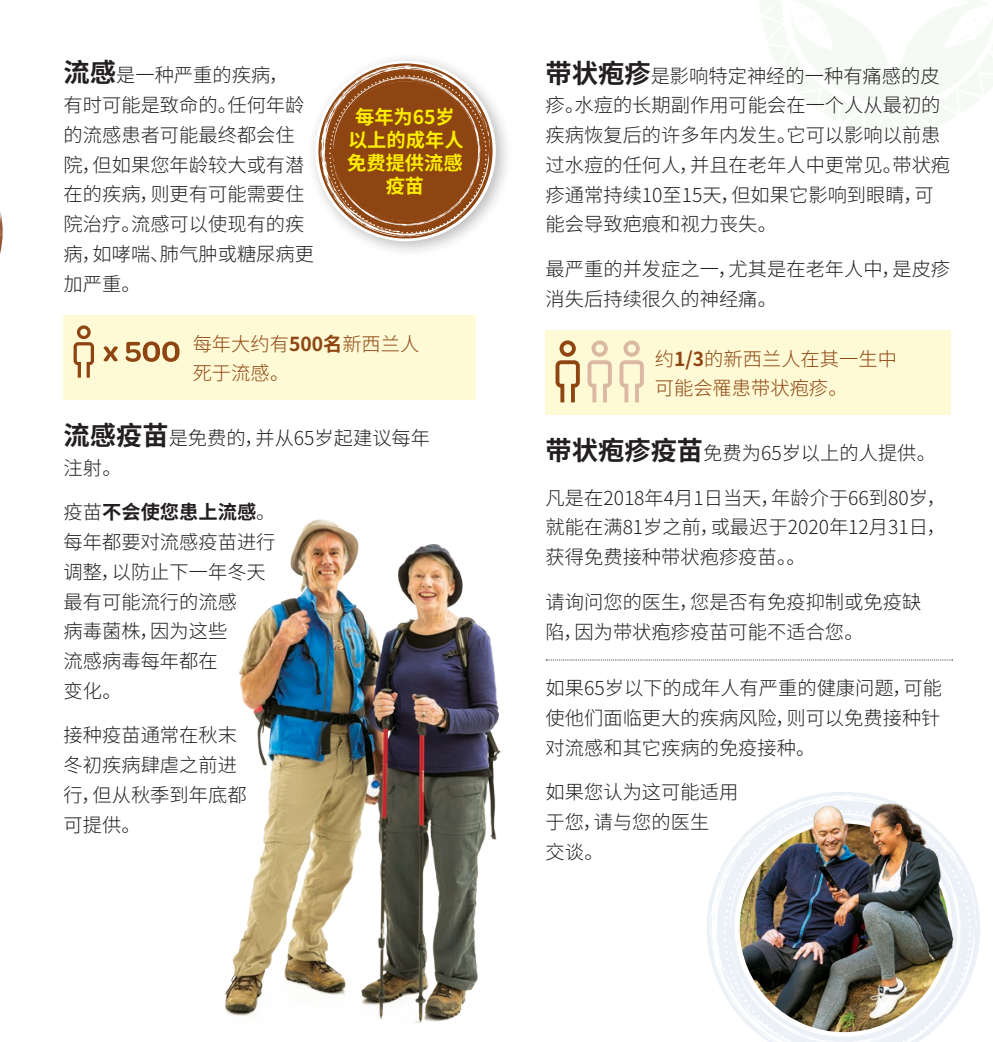
<style>
.page{position:relative;width:993px;height:1042px;background:#fff}
.page>*{position:absolute;margin:0;border:0;box-sizing:border-box;transform-origin:0 0}
.t1{font:300 19.25px/29.8px "Noto Sans CJ Ksc";color:#231f20}
.t2{font:300 19.25px/29.8px "Noto Sans CJ Ksc";color:#8e4512}
.t3{font:700 19.25px/23.1px "Noto Sans CJ Ksc";color:#fced00;text-align:center}
.s1{font-weight:700;font-size:26.25px}
.s2{font-weight:700}
</style>
<div class="page">
<img style="left:225px;top:519px;width:276px;height:504px">
<div style="left:545px;top:330px;width:405px;height:85px;background:#fefad5"></div>
<img style="left:707px;top:825px;width:273px;height:217px">
<img style="left:739px;top:823px;width:209px;height:209px;border-radius:104px">
<img style="left:755px;top:792px;width:201px;height:187px">
<div style="left:64px;top:315px;width:411px;height:85px;background:#fefad5"></div>
<div style="left:306px;top:52px;width:206px;height:206px;background:#231f20;opacity:.3"></div>
<img style="left:318px;top:64px;width:174px;height:174px">
<div style="left:335px;top:81px;width:140px;height:140px;background:#8e4512;border-radius:50%"></div>
<img style="left:0;top:211px;width:3px;height:43px">
<svg style="left:125px;top:341px;width:54px;height:21px"></svg>
<svg style="left:74px;top:325px;width:20px;height:53px"></svg>
<svg style="left:103px;top:346px;width:15px;height:15px"></svg>
<svg style="left:587px;top:340px;width:24px;height:62px"></svg>
<svg style="left:619px;top:340px;width:24px;height:62px"></svg>
<svg style="left:555px;top:340px;width:24px;height:62px"></svg>
<svg style="left:546px;top:659px;width:406px;height:1px"></svg>
<p class="t1" style="left:64px;top:61px;width:252px"><span class="s1">流感</span>是一种严重的疾病，<br>有时可能是致命的。任何年龄的流感患者可能最终都会住院，但如果您年龄较大或有潜在的疾病，则更有可能需要住院治疗。流感可以使现有的疾病，如哮喘、肺气肿或糖尿病更加严重。</p>
<p class="t3" style="left:347px;top:106px;width:118px">每年为65岁以上的成年人免费提供流感疫苗</p>
<p class="t2" style="left:193px;top:329px;width:228px">每年大约有<span class="s2">500名</span>新西兰人死于流感。</p>
<p class="t1" style="left:64px;top:423px;width:368px"><span class="s1">流感疫苗</span>是免费的，并从65岁起建议每年注射。</p>
<p class="t1" style="left:64px;top:498px;width:213px">疫苗<span class="s2">不会使您患上流感</span>。每年都要对流感疫苗进行调整，以防止下一年冬天最有可能流行的流感<br>病毒菌株，因为这些<br>流感病毒每年都在<br>变化。</p>
<p class="t1" style="left:64px;top:721px;width:184px">接种疫苗通常在秋末冬初疾病肆虐之前进行，但从秋季到年底都可提供。</p>
<p class="t1" style="left:545px;top:61px;width:406px"><span class="s1">带状疱疹</span>是影响特定神经的一种有痛感的皮疹。水痘的长期副作用可能会在一个人从最初的疾病恢复后的许多年内发生。它可以影响以前患过水痘的任何人，并且在老年人中更常见。带状疱疹通常持续10至15天，但如果它影响到眼睛，可能会导致疤痕和视力丧失。</p>
<p class="t1" style="left:545px;top:254px;width:406px">最严重的并发症之一，尤其是在老年人中，是皮疹消失后持续很久的神经痛。</p>
<p class="t2" style="left:654px;top:344px;width:243px">约<span class="s2">1/3</span>的新西兰人在其一生中可能会罹患带状疱疹。</p>
<p class="t1" style="left:545px;top:438px;width:392px"><span class="s1">带状疱疹疫苗</span>免费为65岁以上的人提供。</p>
<p class="t1" style="left:545px;top:483px;width:402px;text-align:justify">凡是在2018年4月1日当天，年龄介于66到80岁，就能在满81岁之前，或最迟于2020年12月31日，获得免费接种带状疱疹疫苗。。</p>
<p class="t1" style="left:545px;top:587px;width:377px">请询问您的医生，您是否有免疫抑制或免疫缺陷，因为带状疱疹疫苗可能不适合您。</p>
<p class="t1" style="left:545px;top:673px;width:397px;text-align:justify">如果65岁以下的成年人有严重的健康问题，可能使他们面临更大的疾病风险，则可以免费接种针对流感和其它疾病的免疫接种。</p>
<p class="t1" style="left:545px;top:778px;width:194px">如果您认为这可能适用于您，请与您的医生<br>交谈。</p>
</div>
